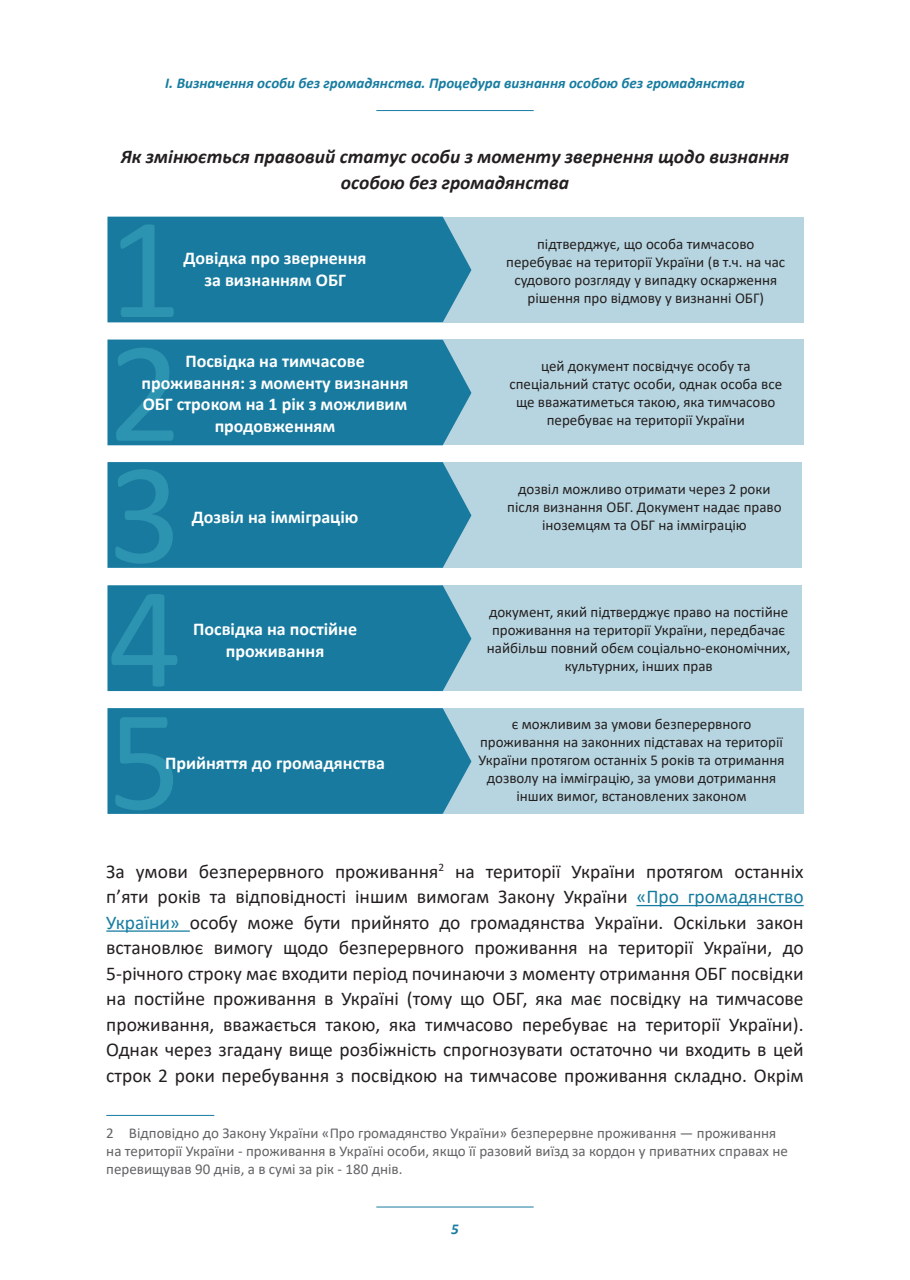
<style>
.page{position:relative;width:910px;height:1280px;background:#fff}
.page>*{position:absolute;margin:0;border:0;box-sizing:border-box;transform-origin:0 0}
.t1{font:145.35px/123px "Calibri";color:#2c93b0;text-align:justify}
.t2{font:19.5px/25.5px "Calibri";color:#231f20;text-align:justify}
.t3{font:italic 700 19.5px/25.5px "Calibri";color:#231f20;text-align:center}
.t4{font:700 18px/21.6px "Calibri";color:#fff;text-align:center}
.t5{font:15px/18px "Calibri";color:#231f20;text-align:center}
.links{font:15px/18px "Calibri";color:#636366}
.t6{font:italic 700 15px "Calibri";color:#177ca0}
.s1{color:#177ca0}
</style>
<div class="page">
<hr style="left:376px;top:110px;width:158px;height:1px;background:#177ca0">
<hr style="left:376px;top:1206px;width:158px;height:1px;background:#177ca0">
<hr style="left:636px;top:905px;width:168px;height:1px;background:#177ca0">
<hr style="left:106px;top:930px;width:84px;height:2px;background:#177ca0">
<hr style="left:106px;top:1115px;width:108px;height:1px;background:#177ca0">
<div style="left:107px;top:217px;width:336px;height:105px;background:#177a9e"></div>
<div style="left:107px;top:339px;width:364px;height:106px;background:#177a9e"></div>
<div style="left:107px;top:462px;width:334px;height:106px;background:#177a9e"></div>
<div style="left:107px;top:585px;width:334px;height:106px;background:#177a9e"></div>
<div style="left:107px;top:708px;width:336px;height:106px;background:#177a9e"></div>
<div style="left:443px;top:217px;width:361px;height:105px;background:#b7d5e0"></div>
<div style="left:443px;top:340px;width:361px;height:105px;background:#b7d5e0"></div>
<div style="left:441px;top:462px;width:361px;height:106px;background:#b7d5e0"></div>
<div style="left:441px;top:585px;width:361px;height:106px;background:#b7d5e0"></div>
<div style="left:443px;top:708px;width:361px;height:106px;background:#b7d5e0"></div>
<p class="t6" style="left:165px;top:72px;width:581px">І. Визначення особи без громадянства. Процедура визнання особою без громадянства</p>
<p class="t3" style="left:121px;top:144px;width:670px">Як змінюється правовий статус особи з моменту звернення щодо визнання особою без громадянства</p>
<p class="t1" style="left:108px;top:204px;width:75px">1<br>2<br>3<br>4<br>5</p>
<p class="t4" style="left:184px;top:247px;width:184px">Довідка про звернення за визнанням ОБГ</p>
<p class="t4" style="left:142px;top:350px;width:268px">Посвідка на тимчасове проживання: з моменту визнання<br>ОБГ строком на 1 рік з можливим продовженням</p>
<p class="t4" style="left:192px;top:506px;width:168px">Дозвіл на імміграцію</p>
<p class="t4" style="left:193px;top:618px;width:165px">Посвідка на постійне проживання</p>
<p class="t4" style="left:165px;top:752px;width:221px">Прийняття до громадянства</p>
<p class="t5" style="left:506px;top:234px;width:280px">підтверджує, що особа тимчасово перебуває на території України (в т.ч. на час судового розгляду у випадку оскарження рішення про відмову у визнанні ОБГ)</p>
<p class="t5" style="left:509px;top:357px;width:274px">цей документ посвідчує особу та спеціальний статус особи, однак особа все ще вважатиметься такою, яка тимчасово перебуває на території України</p>
<p class="t5" style="left:507px;top:480px;width:276px">дозвіл можливо отримати через 2 роки після визнання ОБГ. Документ надає право іноземцям та ОБГ на імміграцію</p>
<p class="t5" style="left:487px;top:603px;width:305px">документ, який підтверджує право на постійне проживання на території України, передбачає найбільш повний обєм соціально-економічних, культурних, інших прав</p>
<p class="t5" style="left:478px;top:715px;width:308px">є можливим за умови безперервного проживання на законних підставах на території України протягом останніх 5 років та отримання дозволу на імміграцію, за умови дотримання інших вимог, встановлених законом</p>
<p class="t2" style="left:106px;top:858px;width:699px">За умови безперервного проживання<sup>2</sup> на території України протягом останніх п’яти років та відповідності іншим вимогам Закону України <span class="s1">«Про громадянство України»</span> особу може бути прийнято до громадянства України. Оскільки закон встановлює вимогу щодо безперервного проживання на території України, до 5-річного строку має входити період починаючи з моменту отримання ОБГ посвідки на постійне проживання в Україні (тому що ОБГ, яка має посвідку на тимчасове проживання, вважається такою, яка тимчасово перебуває на території України).<br>Однак через згадану вище розбіжність спрогнозувати остаточно чи входить в цей строк 2 роки перебування з посвідкою на тимчасове проживання складно. Окрім</p>
<p class="links" style="left:106px;top:1123px;width:683px">2 Відповідно до Закону України «Про громадянство України» безперервне проживання — проживання на території України - проживання в Україні особи, якщо її разовий виїзд за кордон у приватних справах не перевищував 90 днів, а в сумі за рік - 180 днів.</p>
<p class="t6" style="left:451px;top:1218px;width:9px">5</p>
</div>
